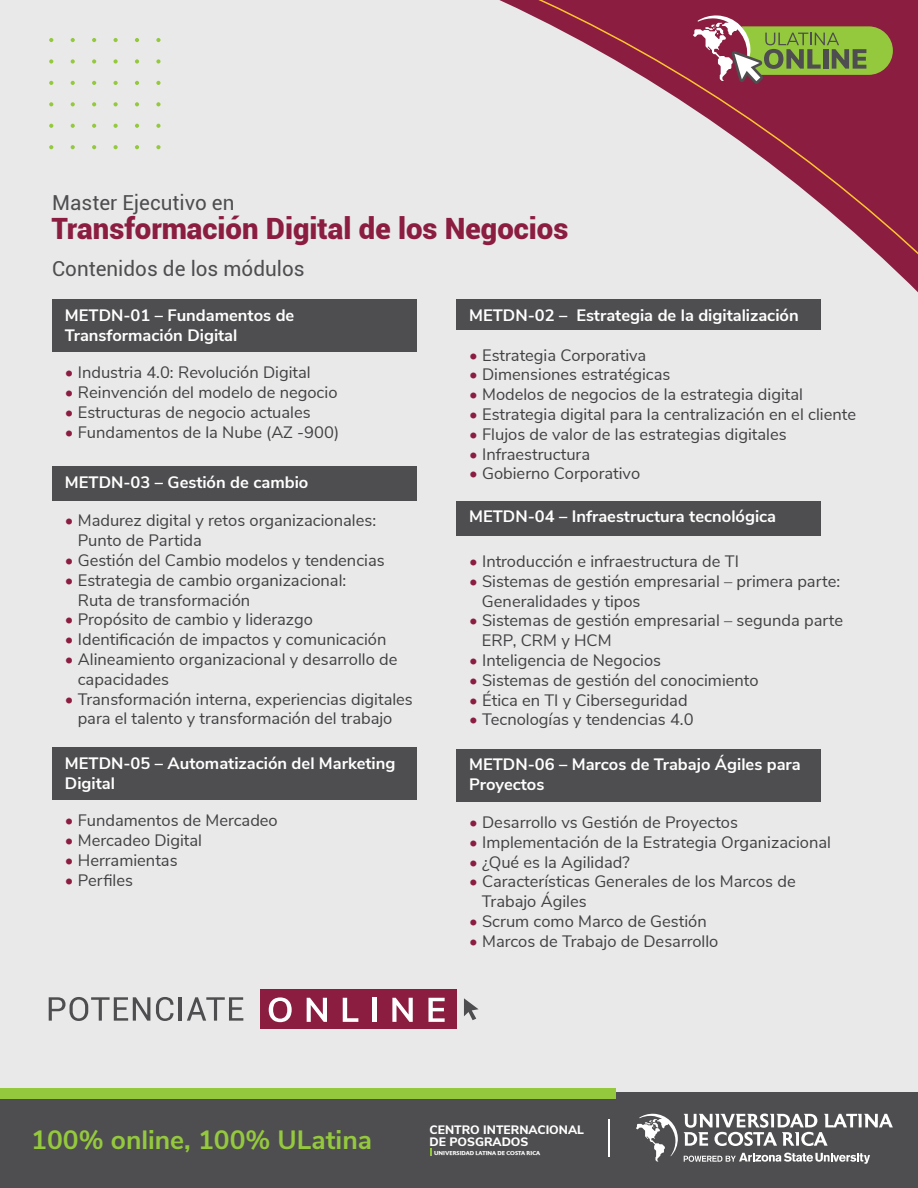
<style>
.page{position:relative;width:918px;height:1188px;background:#fff}
.page>*{position:absolute;margin:0;border:0;box-sizing:border-box;transform-origin:0 0}
.t1{font:900 29.4px "Roboto";color:#8b1d41}
.t2{font:700 26.4px "Nunito Sans";color:#95c93d}
.t3{font:20.7px "Roboto";color:#4e4e50}
.t4{font:16.5px/19.8px "Nunito Sans";color:#414042}
.t5{font:700 16.5px/19.8px "Nunito Sans";color:#fff}
.t6{font:800 12.15px/12px "Nunito Sans";color:#fff}
.t7{font:700 5.55px "Astoria";color:#fff}
.s1{color:#8b1d41}
</style>
<div class="page">
<div style="left:0;top:0;width:918px;height:1092px;background:#e9e9ea"></div>
<div style="left:0;top:1092px;width:918px;height:96px;background:#4e4e50"></div>
<div style="left:0;top:1088px;width:616px;height:10px;background:#95c93d"></div>
<div style="left:52px;top:299px;width:364px;height:53px;background:#4e4e50"></div>
<div style="left:456px;top:299px;width:365px;height:31px;background:#4e4e50"></div>
<div style="left:52px;top:467px;width:364px;height:34px;background:#4e4e50"></div>
<div style="left:456px;top:501px;width:365px;height:34px;background:#4e4e50"></div>
<div style="left:52px;top:748px;width:364px;height:52px;background:#4e4e50"></div>
<div style="left:456px;top:749px;width:365px;height:52px;background:#4e4e50"></div>
<svg style="left:49px;top:102px;width:4px;height:4px"></svg>
<svg style="left:49px;top:124px;width:4px;height:4px"></svg>
<svg style="left:49px;top:145px;width:4px;height:4px"></svg>
<svg style="left:71px;top:102px;width:4px;height:4px"></svg>
<svg style="left:71px;top:124px;width:4px;height:4px"></svg>
<svg style="left:71px;top:145px;width:4px;height:4px"></svg>
<svg style="left:92px;top:102px;width:4px;height:4px"></svg>
<svg style="left:92px;top:124px;width:4px;height:4px"></svg>
<svg style="left:92px;top:145px;width:4px;height:4px"></svg>
<svg style="left:114px;top:38px;width:4px;height:4px"></svg>
<svg style="left:114px;top:59px;width:4px;height:5px"></svg>
<svg style="left:114px;top:81px;width:4px;height:4px"></svg>
<svg style="left:135px;top:38px;width:4px;height:4px"></svg>
<svg style="left:135px;top:59px;width:4px;height:5px"></svg>
<svg style="left:135px;top:81px;width:4px;height:4px"></svg>
<svg style="left:156px;top:38px;width:5px;height:4px"></svg>
<svg style="left:156px;top:59px;width:5px;height:5px"></svg>
<svg style="left:156px;top:81px;width:5px;height:4px"></svg>
<svg style="left:114px;top:102px;width:4px;height:4px"></svg>
<svg style="left:114px;top:124px;width:4px;height:4px"></svg>
<svg style="left:114px;top:145px;width:4px;height:4px"></svg>
<svg style="left:135px;top:102px;width:4px;height:4px"></svg>
<svg style="left:135px;top:124px;width:4px;height:4px"></svg>
<svg style="left:135px;top:145px;width:4px;height:4px"></svg>
<svg style="left:156px;top:102px;width:5px;height:4px"></svg>
<svg style="left:156px;top:124px;width:5px;height:4px"></svg>
<svg style="left:156px;top:145px;width:5px;height:4px"></svg>
<svg style="left:49px;top:38px;width:4px;height:4px"></svg>
<svg style="left:49px;top:59px;width:4px;height:5px"></svg>
<svg style="left:49px;top:81px;width:4px;height:4px"></svg>
<svg style="left:71px;top:38px;width:4px;height:4px"></svg>
<svg style="left:71px;top:59px;width:4px;height:5px"></svg>
<svg style="left:71px;top:81px;width:4px;height:4px"></svg>
<svg style="left:92px;top:38px;width:4px;height:4px"></svg>
<svg style="left:92px;top:59px;width:4px;height:5px"></svg>
<svg style="left:92px;top:81px;width:4px;height:4px"></svg>
<div style="left:260px;top:989px;width:196px;height:40px;background:#8b1d41"></div>
<svg style="left:464px;top:998px;width:15px;height:22px"></svg>
<svg style="left:49px;top:997px;width:101px;height:24px;background:#b6b6b7"></svg>
<svg style="left:156px;top:997px;width:17px;height:24px"></svg>
<hr style="left:179px;top:997px;width:3px;height:24px;background:#4e4e50">
<svg style="left:187px;top:997px;width:56px;height:24px"></svg>
<svg style="left:269px;top:997px;width:23px;height:25px"></svg>
<svg style="left:307px;top:998px;width:20px;height:24px"></svg>
<svg style="left:343px;top:998px;width:15px;height:24px"></svg>
<div style="left:372px;top:998px;width:5px;height:24px;background:#fff"></div>
<svg style="left:392px;top:998px;width:21px;height:24px"></svg>
<svg style="left:428px;top:998px;width:17px;height:24px"></svg>
<svg style="left:693px;top:15px;width:200px;height:69px;background:#917852"></svg>
<hr style="left:609px;top:1120px;width:1px;height:37px;background:#fff">
<svg style="left:684px;top:1114px;width:209px;height:32px"></svg>
<svg style="left:636px;top:1114px;width:42px;height:48px"></svg>
<svg style="left:684px;top:1153px;width:186px;height:11px"></svg>
<svg style="left:430px;top:1148px;width:2px;height:8px"></svg>
<p class="t3" style="left:52px;top:188px;width:184px">Master Ejecutivo en</p>
<h1 class="t1" style="left:51px;top:207px;width:519px">Transformación Digital de los Negocios</h1>
<p class="t3" style="left:52px;top:254px;width:254px">Contenidos de los módulos</p>
<p class="t5" style="left:65px;top:304px;width:231px">METDN-01 – Fundamentos de<br>Transformación Digital</p>
<p class="t4" style="left:65px;top:362px;width:247px"><span class="s1">•</span> Industria 4.0: Revolución Digital</p>
<p class="t4" style="left:65px;top:381px;width:274px"><span class="s1">•</span> Reinvención del modelo de negocio</p>
<p class="t4" style="left:65px;top:401px;width:247px"><span class="s1">•</span> Estructuras de negocio actuales</p>
<p class="t4" style="left:65px;top:421px;width:276px"><span class="s1">•</span> Fundamentos de la Nube (AZ -900)</p>
<p class="t5" style="left:65px;top:471px;width:245px">METDN-03 – Gestión de cambio</p>
<p class="t4" style="left:78px;top:510px;width:300px;text-indent:-13px"><span class="s1">•</span> Madurez digital y retos organizacionales:<br>Punto de Partida</p>
<p class="t4" style="left:65px;top:549px;width:321px"><span class="s1">•</span> Gestión del Cambio modelos y tendencias</p>
<p class="t4" style="left:78px;top:569px;width:270px;text-indent:-13px"><span class="s1">•</span> Estrategia de cambio organizacional:<br>Ruta de transformación</p>
<p class="t4" style="left:65px;top:609px;width:249px"><span class="s1">•</span> Propósito de cambio y liderazgo</p>
<p class="t4" style="left:65px;top:629px;width:323px"><span class="s1">•</span> Identificación de impactos y comunicación</p>
<p class="t4" style="left:78px;top:648px;width:321px;text-indent:-13px"><span class="s1">•</span> Alineamiento organizacional y desarrollo de capacidades</p>
<p class="t4" style="left:65px;top:688px;width:349px;text-align:center"><span class="s1">•</span> Transformación interna, experiencias digitales para el talento y transformación del trabajo</p>
<p class="t5" style="left:65px;top:752px;width:332px">METDN-05 – Automatización del Marketing<br>Digital</p>
<p class="t4" style="left:65px;top:810px;width:214px"><span class="s1">•</span> Fundamentos de Mercadeo</p>
<p class="t4" style="left:65px;top:830px;width:139px"><span class="s1">•</span> Mercadeo Digital</p>
<p class="t4" style="left:65px;top:849px;width:114px"><span class="s1">•</span> Herramientas</p>
<p class="t4" style="left:65px;top:869px;width:70px"><span class="s1">•</span> Perfiles</p>
<p class="t5" style="left:469px;top:304px;width:331px">METDN-02 – Estrategia de la digitalización</p>
<p class="t4" style="left:469px;top:344px;width:179px"><span class="s1">•</span> Estrategia Corporativa</p>
<p class="t4" style="left:469px;top:364px;width:203px"><span class="s1">•</span> Dimensiones estratégicas</p>
<p class="t4" style="left:469px;top:384px;width:335px"><span class="s1">•</span> Modelos de negocios de la estrategia digital</p>
<p class="t4" style="left:469px;top:403px;width:388px"><span class="s1">•</span> Estrategia digital para la centralización en el cliente</p>
<p class="t4" style="left:469px;top:423px;width:319px"><span class="s1">•</span> Flujos de valor de las estrategias digitales</p>
<p class="t4" style="left:469px;top:443px;width:122px"><span class="s1">•</span> Infraestructura</p>
<p class="t4" style="left:469px;top:463px;width:172px"><span class="s1">•</span> Gobierno Corporativo</p>
<p class="t5" style="left:469px;top:506px;width:308px">METDN-04 – Infraestructura tecnológica</p>
<p class="t4" style="left:469px;top:550px;width:271px"><span class="s1">•</span> Introducción e infraestructura de TI</p>
<p class="t4" style="left:482px;top:570px;width:360px;text-indent:-13px"><span class="s1">•</span> Sistemas de gestión empresarial – primera parte:<br>Generalidades y tipos</p>
<p class="t4" style="left:482px;top:610px;width:363px;text-indent:-13px"><span class="s1">•</span> Sistemas de gestión empresarial – segunda parte<br>ERP, CRM y HCM</p>
<p class="t4" style="left:469px;top:649px;width:194px"><span class="s1">•</span> Inteligencia de Negocios</p>
<p class="t4" style="left:469px;top:669px;width:291px"><span class="s1">•</span> Sistemas de gestión del conocimiento</p>
<p class="t4" style="left:469px;top:689px;width:220px"><span class="s1">•</span> Ética en TI y Ciberseguridad</p>
<p class="t4" style="left:469px;top:709px;width:226px"><span class="s1">•</span> Tecnologías y tendencias 4.0</p>
<p class="t5" style="left:469px;top:754px;width:333px">METDN-06 – Marcos de Trabajo Ágiles para<br>Proyectos</p>
<p class="t4" style="left:469px;top:811px;width:270px"><span class="s1">•</span> Desarrollo vs Gestión de Proyectos</p>
<p class="t4" style="left:469px;top:831px;width:363px"><span class="s1">•</span> Implementación de la Estrategia Organizacional</p>
<p class="t4" style="left:469px;top:851px;width:162px"><span class="s1">•</span> ¿Qué es la Agilidad?</p>
<p class="t4" style="left:482px;top:871px;width:315px;text-indent:-13px"><span class="s1">•</span> Características Generales de los Marcos de<br>Trabajo Ágiles</p>
<p class="t4" style="left:469px;top:910px;width:239px"><span class="s1">•</span> Scrum como Marco de Gestión</p>
<p class="t4" style="left:469px;top:930px;width:251px"><span class="s1">•</span> Marcos de Trabajo de Desarrollo</p>
<h2 class="t2" style="left:31px;top:1120px;width:342px">100% online, 100% ULatina</h2>
<p class="t6" style="left:430px;top:1123px;width:156px">CENTRO INTERNACIONAL<br>DE POSGRADOS</p>
<p class="t7" style="left:434px;top:1149px;width:108px">UNIVERSIDAD LATINA DE COSTA RICA</p>
</div>
